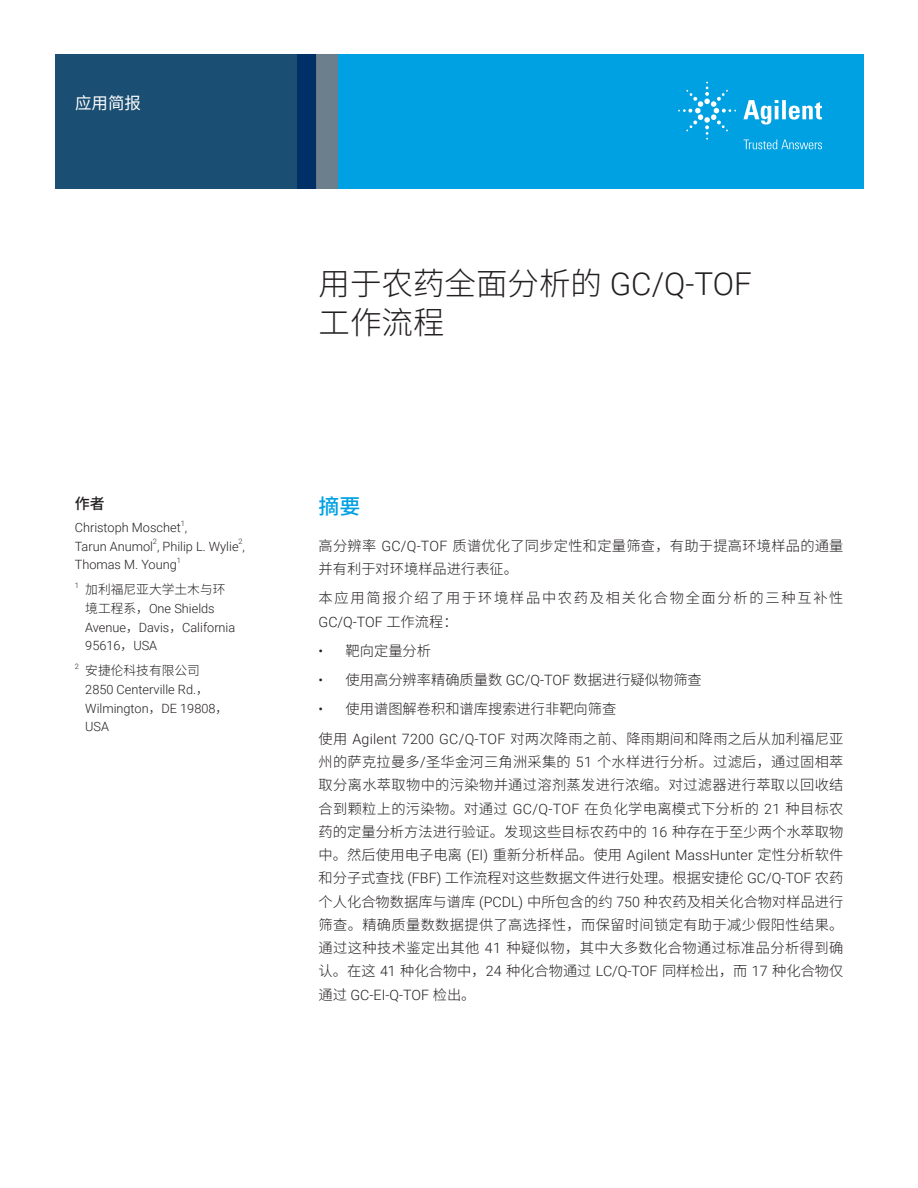
<style>
.page{position:relative;width:918px;height:1188px;background:#fff}
.page>*{position:absolute;margin:0;border:0;box-sizing:border-box;transform-origin:0 0}
.t1{font:300 31.5px/39px "Noto Sans CJ Ksc";color:#231f20}
.t2{font:500 21px "Noto Sans CJ Ksc";color:#00a1e3}
.t3{font:16.5px "Noto Sans CJ Ksc";color:#fff}
.t4{font:500 15px "Noto Sans CJ Ksc";color:#231f20}
.t5{font:300 14.25px/23.2px "Noto Sans CJ Ksc";letter-spacing:.015em;color:#231f20}
.t6{font:300 14.25px "Noto Sans CJ Ksc";letter-spacing:.12em;color:#231f20}
.t7{font:300 14.25px "Roboto";color:#231f20}
.t8{font:300 12.75px/18.8px "Roboto";color:#231f20}
.t9{font:300 12.75px "Noto Sans CJ Ksc";color:#231f20}
.t10{font:300 7.5px "Roboto";color:#231f20}
.s1{font-family:"Noto Sans CJ Ksc"}
.s2{font-family:"Roboto"}
</style>
<div class="page">
<div style="left:297px;top:54px;width:567px;height:135px;background:#00a1e3"></div>
<svg style="left:55px;top:54px;width:261px;height:135px;background:#184b71"></svg>
<div style="left:316px;top:54px;width:22px;height:135px;background:#6b808c"></div>
<svg style="left:743px;top:100px;width:79px;height:25px"></svg>
<svg style="left:678px;top:82px;width:58px;height:58px"></svg>
<svg style="left:744px;top:140px;width:78px;height:9px"></svg>
<p class="t3" style="left:75px;top:94px;width:67px">应用简报</p>
<p class="t4" style="left:75px;top:495px;width:31px">作者</p>
<p class="t8" style="left:75px;top:517px;width:114px">Christoph Moschet ,</p>
<p class="t10" style="left:181px;top:518px;width:6px">1</p>
<p class="t8" style="left:75px;top:536px;width:172px">Tarun Anumol , Philip L. Wylie ,</p>
<p class="t10" style="left:153px;top:536px;width:6px">2</p>
<p class="t10" style="left:239px;top:536px;width:6px">2</p>
<p class="t8" style="left:75px;top:555px;width:104px">Thomas M. Young</p>
<p class="t10" style="left:177px;top:555px;width:6px">1</p>
<p class="t10" style="left:75px;top:580px;width:6px">1</p>
<p class="t9" style="left:85px;top:582px;width:142px">加利福尼亚大学土木与环</p>
<p class="t8" style="left:85px;top:598px;width:152px"><span class="s1">境工程系，</span>One Shields<br>Avenue<span class="s1">，</span>Davis<span class="s1">，</span>California<br>95616<span class="s1">，</span>USA</p>
<p class="t10" style="left:75px;top:661px;width:6px">2</p>
<p class="t9" style="left:85px;top:663px;width:116px">安捷伦科技有限公司</p>
<p class="t8" style="left:85px;top:679px;width:145px">2850 Centerville Rd.<span class="s1">，<br></span>Wilmington<span class="s1">，</span>DE 19808<span class="s1">，<br></span>USA</p>
<h1 class="t1" style="left:319px;top:264px;width:435px">用于农药全面分析的 <span class="s2">GC/Q-TOF</span>工作流程</h1>
<h2 class="t2" style="left:319px;top:494px;width:43px">摘要</h2>
<p class="t5" style="left:319px;top:534px;width:526px">高分辨率 <span class="s2">GC/Q-TOF</span> 质谱优化了同步定性和定量筛查，有助于提高环境样品的通量并有利于对环境样品进行表征。</p>
<p class="t6" style="left:319px;top:590px;width:526px">本应用简报介绍了用于环境样品中农药及相关化合物全面分析的三种互补性</p>
<p class="t7" style="left:319px;top:612px;width:141px">GC/Q-TOF <span class="s1">工作流程：</span></p>
<p class="t5" style="left:319px;top:639px;width:114px"><span class="s2">•</span> 靶向定量分析</p>
<p class="t5" style="left:319px;top:669px;width:385px"><span class="s2">•</span> 使用高分辨率精确质量数 <span class="s2">GC/Q-TOF</span> 数据进行疑似物筛查</p>
<p class="t5" style="left:319px;top:695px;width:526px;line-height:29.2px"><span class="s2">•</span> 使用谱图解卷积和谱库搜索进行非靶向筛查<br>使用 <span class="s2">Agilent 7200 GC/Q-TOF</span> 对两次降雨之前、降雨期间和降雨之后从加利福尼亚</p>
<p class="t5" style="left:319px;top:750px;width:526px;text-align:justify">州的萨克拉曼多<span class="s2">/</span>圣华金河三角洲采集的 <span class="s2">51</span> 个水样进行分析。过滤后，通过固相萃取分离水萃取物中的污染物并通过溶剂蒸发进行浓缩。对过滤器进行萃取以回收结合到颗粒上的污染物。对通过 <span class="s2">GC/Q-TOF</span> 在负化学电离模式下分析的 <span class="s2">21</span> 种目标农药的定量分析方法进行验证。发现这些目标农药中的 <span class="s2">16</span> 种存在于至少两个水萃取物中。然后使用电子电离 <span class="s2">(EI)</span> 重新分析样品。使用 <span class="s2">Agilent MassHunter</span> 定性分析软件和分子式查找 <span class="s2">(FBF)</span> 工作流程对这些数据文件进行处理。根据安捷伦 <span class="s2">GC/Q-TOF</span> 农药个人化合物数据库与谱库 <span class="s2">(PCDL)</span> 中所包含的约 <span class="s2">750</span> 种农药及相关化合物对样品进行筛查。精确质量数数据提供了高选择性，而保留时间锁定有助于减少假阳性结果。通过这种技术鉴定出其他 <span class="s2">41</span> 种疑似物，其中大多数化合物通过标准品分析得到确认。在这 <span class="s2">41</span> 种化合物中，<span class="s2">24</span> 种化合物通过 <span class="s2">LC/Q-TOF</span> 同样检出，而 <span class="s2">17</span> 种化合物仅</p>
<p class="t7" style="left:319px;top:985px;width:158px"><span class="s1">通过</span> GC-EI-Q-TOF <span class="s1">检出。</span></p>
</div>
